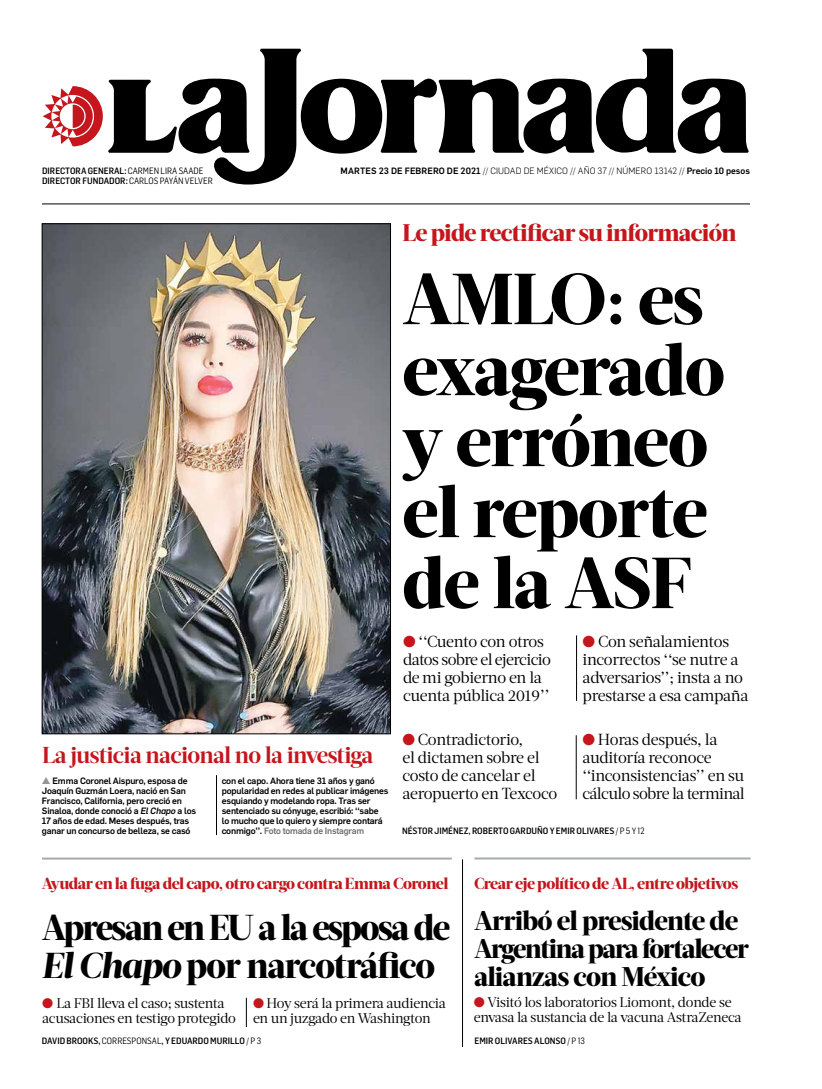
<style>
.page{position:relative;width:822px;height:1089px;background:#fff}
.page>*{position:absolute;margin:0;border:0;box-sizing:border-box;transform-origin:0 0}
.t1{font:800 72px/71px "Acta Headline";letter-spacing:-.02em;color:#000}
.t2{font:800 36px/38px "Acta Headline";letter-spacing:-.05em;color:#000}
.t3{font:800 27px/28px "Acta Headline";letter-spacing:-.035em;color:#000}
.t4{font:800 24px "Acta Headline";letter-spacing:-.03em;color:#c4161c}
.t5{font:700 23px "Acta Headline";letter-spacing:-.03em;color:#c4161c}
.t6{font:16px/18px "Acta Deck";letter-spacing:-.025em;color:#000}
.t7{font:800 16px "Acta Headline";letter-spacing:-.03em;color:#c4161c}
.t8{font:14px/15px "Acta Deck";letter-spacing:-.02em;color:#000}
.t9{font:500 9px/10px "Flama";letter-spacing:-.02em;color:#000}
.t10{font:500 9px "Flama Semicond";color:#000}
.t11{font:300 9px "Flama";letter-spacing:.01em;color:#000}
.s1{font-weight:400}
.s2{font-weight:500}
.s3{color:#939598}
.s4{font-style:italic}
.s5{color:#6d6e71}
.s6{color:#c4161c}
</style>
<div class="page">
<svg style="left:43px;top:49px;width:706px;height:136px"></svg>
<hr style="left:42px;top:204px;width:708px;height:1px;background:#000">
<img style="left:44px;top:226px;width:345px;height:506px">
<hr style="left:216px;top:775px;width:1px;height:60px;background:#000">
<hr style="left:576px;top:635px;width:1px;height:66px;background:#000">
<hr style="left:576px;top:735px;width:1px;height:64px;background:#000">
<hr style="left:462px;top:859px;width:1px;height:188px;background:#000">
<hr style="left:42px;top:858px;width:410px;height:2px;background:#a7a9ac">
<svg style="left:246px;top:998px;width:1px;height:29px"></svg>
<hr style="left:474px;top:857px;width:277px;height:2px;background:#a7a9ac">
<p class="t10" style="left:42px;top:165px;width:163px">DIRECTORA GENERAL: <span class="s1">CARMEN LIRA SAADE</span></p>
<p class="t11" style="left:340px;top:164px;width:411px"><span class="s2">martes 23 de febrero de 2021</span> // CIUDAD DE MÉXICO // AÑO 37 // NÚM ERO 13142 // <span class="s2">Precio 10 pesos</span></p>
<p class="t10" style="left:42px;top:175px;width:172px">DIRECTOR FUNDADOR: <span class="s1">CARLOS PAYÁN VELVER</span></p>
<h3 class="t4" style="left:402px;top:218px;width:336px">Le pide rectificar su información</h3>
<h1 class="t1" style="left:402px;top:264px;width:324px">AMLO: es exagerado y erróneo el reporte de la ASF</h1>
<h3 class="t5" style="left:42px;top:742px;width:333px">La justicia nacional no la investiga</h3>
<p class="t9" style="left:42px;top:775px;width:156px"><span class="s3">▲</span> Emma Coronel Aispuro, esposa de Joaquín Guzmán Loera, nació en San Francisco, California, pero creció en Sinaloa, donde conoció a <span class="s4">El Chapo</span> a los 17 años de edad. Meses después, tras ganar un concurso de belleza, se casó</p>
<p class="t9" style="left:222px;top:775px;width:168px">con el capo. Ahora tiene 31 años y ganó popularidad en redes al publicar imágenes esquiando y modelando ropa. Tras ser sentenciado su cónyuge, escribió: ‘‘sabe<br>lo mucho que lo quiero y siempre contará conmigo’’. <span class="s5">Foto tomada de Instagram</span></p>
<h3 class="t6" style="left:403px;top:632px;width:150px"><span class="s6">●</span> ‘‘Cuento con otros datos sobre el ejercicio de mi gobierno en la cuenta pública 2019’’</h3>
<h3 class="t6" style="left:583px;top:632px;width:167px"><span class="s6">●</span> Con señalamientos incorrectos ‘‘se nutre a adversarios’’; insta a no prestarse a esa campaña</h3>
<h3 class="t6" style="left:402px;top:731px;width:156px"><span class="s6">●</span> Contradictorio,<br>el dictamen sobre el costo de cancelar el aeropuerto en Texcoco</h3>
<h3 class="t6" style="left:582px;top:731px;width:164px"><span class="s6">●</span> Horas después, la auditoría reconoce ‘‘inconsistencias’’ en su cálculo sobre la terminal</h3>
<p class="t10" style="left:402px;top:825px;width:244px">NÉSTOR JIMÉNEZ, ROBERTO GARDUÑO Y EMIR OLIVARES <span class="s1">/ P 5 Y 12</span></p>
<h3 class="t7" style="left:42px;top:873px;width:408px">Ayudar en la fuga del capo, otro cargo contra Emma Coronel</h3>
<h2 class="t2" style="left:42px;top:908px;width:410px">Apresan en EU a la esposa de<br><span class="s4">El Chapo</span> por narcotráfico</h2>
<h3 class="t8" style="left:42px;top:995px;width:195px"><span class="s6">●</span> La FBI lleva el caso; sustenta acusaciones en testigo protegido</h3>
<h3 class="t8" style="left:253px;top:995px;width:195px"><span class="s6">●</span> Hoy será la primera audiencia en un juzgado en Washington</h3>
<p class="t10" style="left:42px;top:1035px;width:221px">DAVID BROOKS, <span class="s1">CORRESPONSAL</span>, Y EDUARDO MURILLO <span class="s1">/ P 3</span></p>
<h3 class="t7" style="left:474px;top:874px;width:266px">Crear eje político de AL, entre objetivos</h3>
<h3 class="t3" style="left:474px;top:907px;width:276px">Arribó el presidente de<br>Argentina para fortalecer alianzas con México</h3>
<h3 class="t8" style="left:474px;top:995px;width:269px"><span class="s6">●</span> Visitó los laboratorios Liomont, donde se envasa la sustancia de la vacuna AstraZeneca</h3>
<p class="t10" style="left:474px;top:1035px;width:112px">EMIR OLIVARES ALONSO <span class="s1">/ P 13</span></p>
</div>
